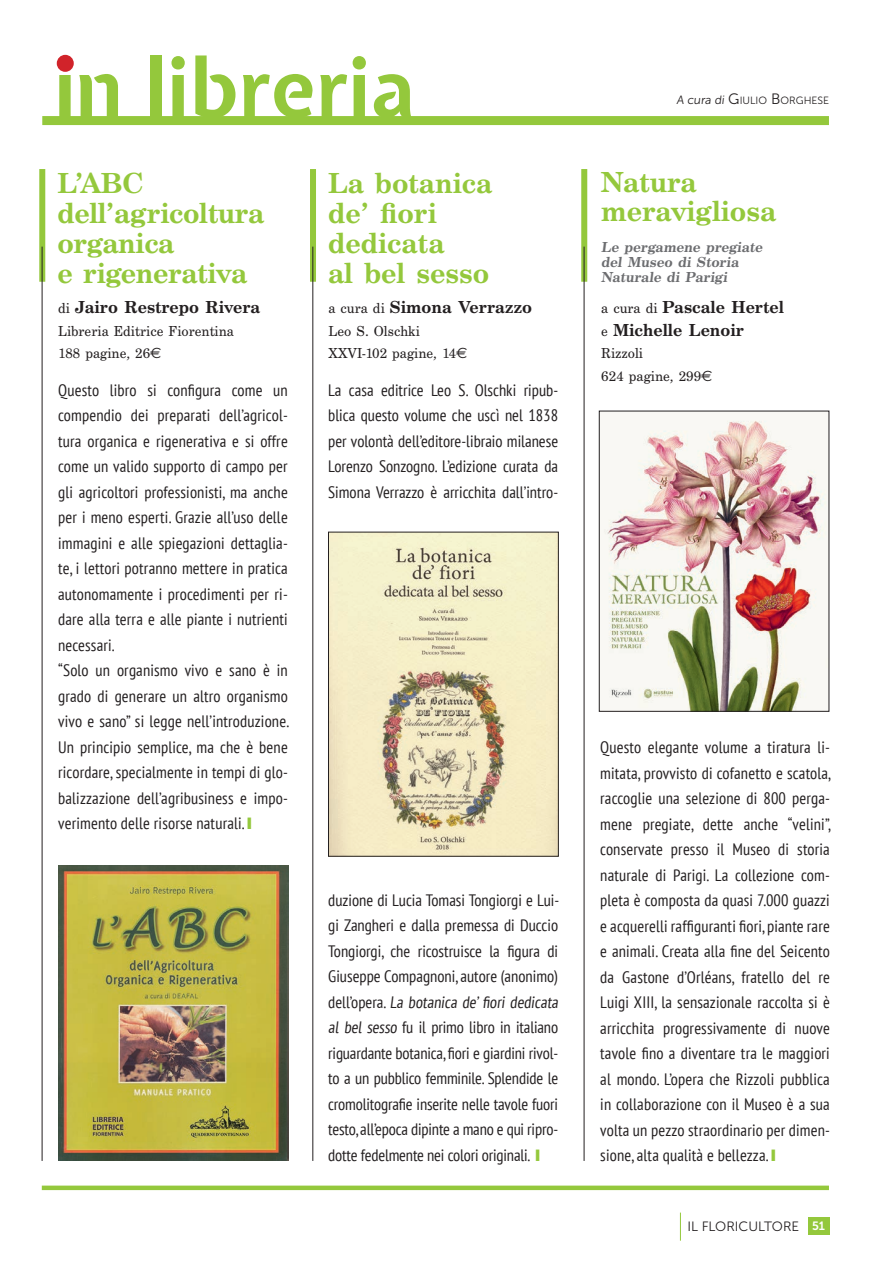
<style>
.page{position:relative;width:893px;height:1263px;background:#fff}
.page>*{position:absolute;margin:0;border:0;box-sizing:border-box;transform-origin:0 0}
.t1{font:700 81px "Expletus Sans";color:#94c83c}
.t2{font:700 30px/30px "Century Sch T";color:#94c83c}
.t3{font:700 18px/22.5px "Century Sch T";color:#231f20}
.t4{font:condensed 16.5px/25.5px "PT Sans";letter-spacing:.01em;color:#231f20;text-align:justify}
.t5{font:condensed 16.5px/25.5px "PT Sans";letter-spacing:-.01em;color:#231f20}
.t6{font:15px/22.5px "Century Sch T";color:#231f20}
.t7{font:700 15px/15px "Century Sch T";color:#6c6d70}
.t8{font:13.5px "Museo Sans 300";color:#231f20}
.t9{font:10.5px "Museo Sans 300";color:#231f20}
.s1{font-weight:400;font-size:15px}
.s2{font-family:"Euro Sans"}
.s3{color:#94c83c}
.s4{font-size:12px}
.s5{font-size:15px}
.s6{font-family:"Museo Sans 700";font-size:12px;color:#fff}
</style>
<div class="page">
<div style="left:808px;top:1217px;width:21px;height:17px;background:#94c83c"></div>
<svg style="left:680px;top:1212px;width:1px;height:29px"></svg>
<div style="left:42px;top:116px;width:787px;height:9px;background:#94c83c"></div>
<div style="left:57px;top:55px;width:17px;height:17px;background:#d1232a;border-radius:50%"></div>
<div style="left:581px;top:169px;width:6px;height:113px;background:#94c83c"></div>
<hr style="left:584px;top:247px;width:1px;height:914px;background:#231f20">
<div style="left:310px;top:169px;width:6px;height:113px;background:#94c83c"></div>
<hr style="left:313px;top:247px;width:1px;height:914px;background:#231f20">
<div style="left:39px;top:169px;width:6px;height:113px;background:#94c83c"></div>
<hr style="left:42px;top:247px;width:1px;height:914px;background:#231f20">
<div style="left:42px;top:1185px;width:787px;height:5px;background:#94c83c"></div>
<img style="left:330px;top:534px;width:226px;height:320px">
<img style="left:59px;top:865px;width:229px;height:296px">
<img style="left:601px;top:413px;width:226px;height:296px">
<div style="left:599px;top:411px;width:230px;height:300px;border:1px solid #231f20"></div>
<h1 class="t1" style="left:54px;top:44px;width:362px">in libreria</h1>
<h2 class="t2" style="left:57px;top:167px;width:208px">L’ABC dell’agricoltura organica<br>e rigenerativa</h2>
<p class="t3" style="left:58px;top:296px;width:204px"><span class="s1">di</span> Jairo Restrepo Rivera</p>
<p class="t6" style="left:58px;top:319px;width:177px">Libreria Editrice Fiorentina<br>188 pagine, 26<span class="s2">€</span></p>
<p class="t4" style="left:58px;top:378px;width:232px;text-align:left">Questo libro si configura come un compendio dei preparati dell’agricol&shy;tura organica e rigenerativa e si offre come un valido supporto di campo per gli agricoltori professionisti, ma anche per i meno esperti. Grazie all’uso delle immagini e alle spiegazioni dettaglia&shy;te, i lettori potranno mettere in pratica autonomamente i procedimenti per ri&shy;dare alla terra e alle piante i nutrienti necessari.<br>“Solo un organismo vivo e sano è in grado di generare un altro organismo vivo e sano” si legge nell’introduzione.<br>Un principio semplice, ma che è bene ricordare, specialmente in tempi di glo&shy;balizzazione dell’agribusiness e impo&shy;verimento delle risorse naturali. <span class="s3">❙</span></p>
<h2 class="t2" style="left:328px;top:167px;width:166px">La botanica de’ fiori dedicata<br>al bel sesso</h2>
<p class="t3" style="left:329px;top:296px;width:205px"><span class="s1">a cura di</span> Simona Verrazzo</p>
<p class="t6" style="left:329px;top:319px;width:141px">Leo S. Olschki<br>XXVI-102 pagine, 14<span class="s2">€</span></p>
<p class="t4" style="left:328px;top:378px;width:231px">La casa editrice Leo S. Olschki ripub&shy;blica questo volume che uscì nel 1838 per volontà dell’editore-libraio milanese Lorenzo Sonzogno. L’edizione curata da Simona Verrazzo è arricchita dall’intro-</p>
<p class="t5" style="left:328px;top:888px;width:234px">duzione di Lucia Tomasi Tongiorgi e Lui&shy;gi Zangheri e dalla premessa di Duccio Tongiorgi, che ricostruisce la figura di Giuseppe Compagnoni, autore (anonimo) dell’opera. La botanica de’ fiori dedicata al bel sesso fu il primo libro in italiano riguardante botanica, fiori e giardini rivol&shy;to a un pubblico femminile. Splendide le cromolitografie inserite nelle tavole fuori testo, all’epoca dipinte a mano e qui ripro&shy;dotte fedelmente nei colori originali. <span class="s3">❙</span></p>
<p class="t9" style="left:676px;top:95px;width:154px"><span class="s4">A cura di</span> <span class="s5">G</span>IULIO <span class="s5">B</span>ORGHESE</p>
<h2 class="t2" style="left:601px;top:168px;width:177px;line-height:28.5px">Natura meravigliosa</h2>
<p class="t7" style="left:601px;top:240px;width:165px">Le pergamene pregiate del Museo di Storia<br>Naturale di Parigi</p>
<p class="t3" style="left:601px;top:296px;width:184px"><span class="s1">a cura di</span> Pascale Hertel <span class="s1">e</span> Michelle Lenoir</p>
<p class="t6" style="left:601px;top:342px;width:113px">Rizzoli<br>624 pagine, 299<span class="s2">€</span></p>
<p class="t4" style="left:600px;top:735px;width:232px">Questo elegante volume a tiratura li&shy;mitata, provvisto di cofanetto e scatola, raccoglie una selezione di 800 perga&shy;mene pregiate, dette anche “velini”, conservate presso il Museo di storia naturale di Parigi. La collezione com&shy;pleta è composta da quasi 7.000 guazzi e acquerelli raffiguranti fiori, piante rare e animali. Creata alla fine del Seicento da Gastone d’Orléans, fratello del re Luigi XIII, la sensazionale raccolta si è arricchita progressivamente di nuove tavole fino a diventare tra le maggiori al mondo. L’opera che Rizzoli pubblica in collaborazione con il Museo è a sua volta un pezzo straordinario per dimen&shy;sione, alta qualità e bellezza. <span class="s3">❙</span></p>
<p class="t8" style="left:687px;top:1219px;width:139px">IL FLORICULTORE <span class="s6">51</span></p>
</div>
